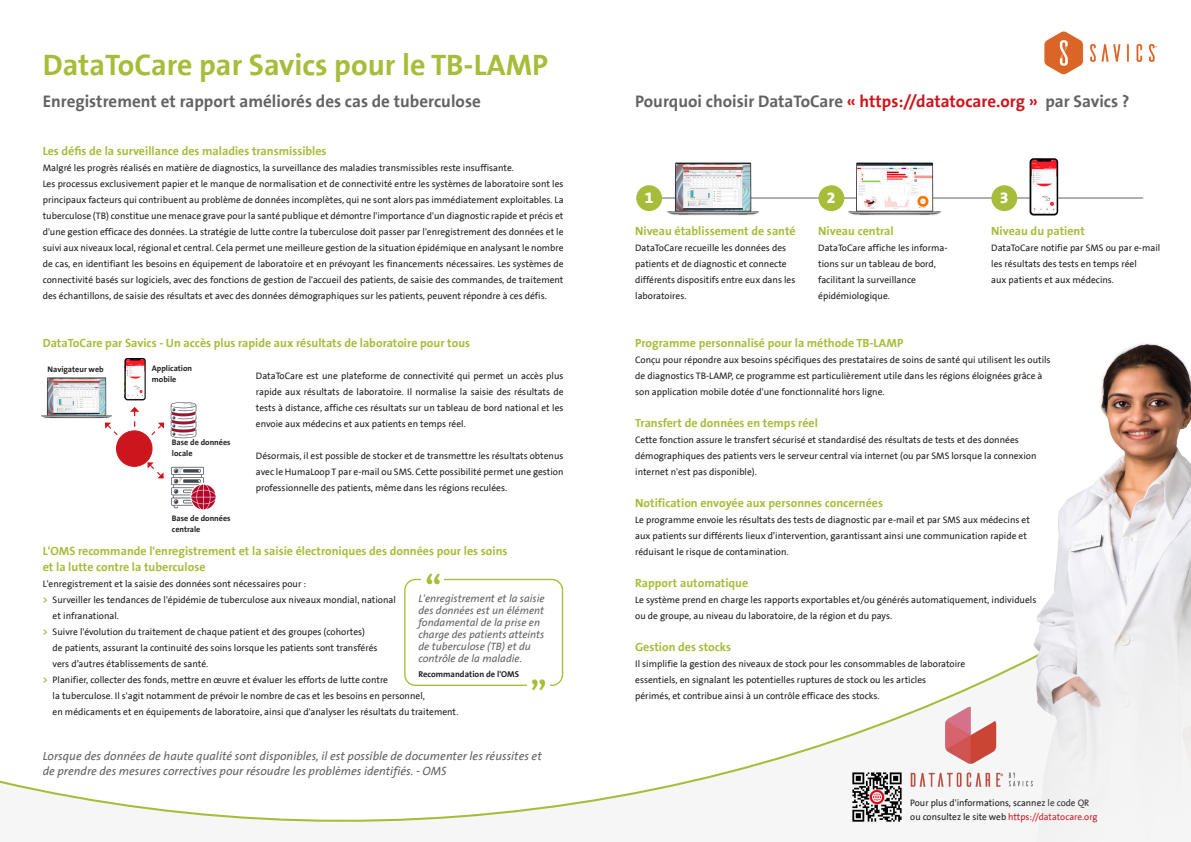
<style>
.page{position:relative;width:1191px;height:842px;background:#fff}
.page>*{position:absolute;margin:0;border:0;box-sizing:border-box;transform-origin:0 0}
.t1{font:45px "Dubai";color:#a7bd39}
.t2{font:700 30px "The Sans B7";color:#a7bd39}
.t3{font:700 17px "The Sans B7";color:#636366}
.t4{font:800 16px "The Sans B8";color:#fff}
.t5{font:700 12px/16px "The Sans B7";color:#a7bd39}
.t6{font:italic 12px "The Sans B5 Plain";color:#636366}
.t7{font:italic 10.8px/12px "The Sans B5 Plain";color:#636366}
.t8{font:9.5px/16px "The Sans B5 Plain";color:#231f20}
.t9{font:700 8.6px "The Sans B7";color:#231f20}
.t10{font:700 8.1px/10.8px "The Sans B7";color:#231f20}
.s1{font-family:"The Sans B7";font-weight:700;color:#a7bd39}
.s2{color:#cd151d}
</style>
<div class="page">
<div style="left:404px;top:579px;width:159px;height:107px;border:1px solid #a7bd39;border-radius:11px"></div>
<div style="left:421px;top:566px;width:23px;height:23px;background:#fff"></div>
<div style="left:527px;top:667px;width:22px;height:24px;background:#fff"></div>
<hr style="left:637px;top:198px;width:506px;height:1px;background:#636366">
<div style="left:636px;top:185px;width:26px;height:26px;background:#a7bd39;border-radius:50%"></div>
<div style="left:818px;top:185px;width:26px;height:26px;background:#a7bd39;border-radius:50%"></div>
<div style="left:991px;top:185px;width:26px;height:26px;background:#a7bd39;border-radius:50%"></div>
<svg style="left:105px;top:407px;width:59px;height:71px"></svg>
<img style="left:124px;top:359px;width:22px;height:42px">
<img style="left:41px;top:377px;width:71px;height:42px">
<img style="left:171px;top:466px;width:45px;height:44px">
<img style="left:170px;top:402px;width:27px;height:36px">
<img style="left:1029px;top:158px;width:29px;height:57px">
<img style="left:847px;top:162px;width:94px;height:54px">
<img style="left:666px;top:162px;width:93px;height:54px">
<img style="left:1044px;top:31px;width:113px;height:44px">
<img style="left:1028px;top:343px;width:163px;height:499px">
<img style="left:892px;top:692px;width:152px;height:120px">
<img style="left:852px;top:769px;width:53px;height:53px">
<p class="t2" style="left:43px;top:49px;width:507px">DataToCare par Savics pour le TB-LAMP</p>
<p class="t3" style="left:43px;top:92px;width:439px">Enregistrement et rapport améliorés des cas de tuberculose</p>
<p class="t5" style="left:43px;top:143px;width:285px">Les défis de la surveillance des maladies transmissibles</p>
<p class="t8" style="left:43px;top:160px;width:473px">Malgré les progrès réalisés en matière de diagnostics, la surveillance des maladies transmissibles reste insuffisante.</p>
<p class="t8" style="left:43px;top:176px;width:522px;text-align:justify">Les processus exclusivement papier et le manque de normalisation et de connectivité entre les systèmes de laboratoire sont les principaux facteurs qui contribuent au problème de données incomplètes, qui ne sont alors pas immédiatement exploitables. La tuberculose (TB) constitue une menace grave pour la santé publique et démontre l'importance d'un diagnostic rapide et précis et d'une gestion efficace des données. La stratégie de lutte contre la tuberculose doit passer par l'enregistrement des données et le suivi aux niveaux local, régional et central. Cela permet une meilleure gestion de la situation épidémique en analysant le nombre de cas, en identifiant les besoins en équipement de laboratoire et en prévoyant les financements nécessaires. Les systèmes de connectivité basés sur logiciels, avec des fonctions de gestion de l'accueil des patients, de saisie des commandes, de traitement des échantillons, de saisie des résultats et avec des données démographiques sur les patients, peuvent répondre à ces défis.</p>
<p class="t5" style="left:43px;top:335px;width:429px">DataToCare par Savics - Un accès plus rapide aux résultats de laboratoire pour tous</p>
<p class="t8" style="left:256px;top:368px;width:309px;text-align:justify">DataToCare est une plateforme de connectivité qui permet un accès plus rapide aux résultats de laboratoire. Il normalise la saisie des résultats de tests à distance, affiche ces résultats sur un tableau de bord national et les envoie aux médecins et aux patients en temps réel.</p>
<p class="t8" style="left:256px;top:448px;width:309px;text-align:justify">Désormais, il est possible de stocker et de transmettre les résultats obtenus avec le HumaLoop T par e-mail ou SMS. Cette possibilité permet une gestion professionnelle des patients, même dans les régions reculées.</p>
<p class="t10" style="left:152px;top:363px;width:42px">Application</p>
<p class="t10" style="left:152px;top:374px;width:26px">mobile</p>
<p class="t10" style="left:48px;top:364px;width:58px">Navigateur web</p>
<p class="t10" style="left:172px;top:437px;width:60px">Base de données locale</p>
<p class="t10" style="left:172px;top:513px;width:60px">Base de données centrale</p>
<p class="t5" style="left:43px;top:543px;width:466px">L'OMS recommande l'enregistrement et la saisie électroniques des données pour les soins et la lutte contre la tuberculose</p>
<p class="t8" style="left:43px;top:576px;width:265px">L'enregistrement et la saisie des données sont nécessaires pour :</p>
<p class="t8" style="left:43px;top:592px;width:355px"><span class="s1">&gt;</span> Surveiller les tendances de l'épidémie de tuberculose aux niveaux mondial, national</p>
<p class="t8" style="left:53px;top:608px;width:68px">et infranational.</p>
<p class="t8" style="left:53px;top:624px;width:326px;text-indent:-10px"><span class="s1">&gt;</span> Suivre l'évolution du traitement de chaque patient et des groupes (cohortes)<br>de patients, assurant la continuité des soins lorsque les patients sont transférés vers d’autres établissements de santé.</p>
<p class="t8" style="left:53px;top:672px;width:407px;text-indent:-10px"><span class="s1">&gt;</span> Planifier, collecter des fonds, mettre en œuvre et évaluer les efforts de lutte contre<br>la tuberculose. Il s'agit notamment de prévoir le nombre de cas et les besoins en personnel,<br>en médicaments et en équipements de laboratoire, ainsi que d'analyser les résultats du traitement.</p>
<p class="t6" style="left:43px;top:749px;width:500px">Lorsque des données de haute qualité sont disponibles, il est possible de documenter les réussites et</p>
<p class="t6" style="left:43px;top:764px;width:405px">de prendre des mesures correctives pour résoudre les problèmes identifiés. - OMS</p>
<p class="t1" style="left:425px;top:561px;width:17px">“</p>
<p class="t7" style="left:418px;top:592px;width:128px">L'enregistrement et la saisie des données est un élément fondamental de la prise en charge des patients atteints de tuberculose (TB) et du</p>
<p class="t7" style="left:418px;top:652px;width:105px">contrôle de la maladie.</p>
<p class="t9" style="left:418px;top:669px;width:102px">Recommandation de l'OMS</p>
<p class="t1" style="left:531px;top:667px;width:17px">”</p>
<p class="t3" style="left:635px;top:92px;width:496px">Pourquoi choisir DataToCare <span class="s2">« https://datatocare.org »</span> par Savics ?</p>
<p class="t4" style="left:645px;top:189px;width:10px">1</p>
<p class="t4" style="left:827px;top:189px;width:10px">2</p>
<p class="t4" style="left:1000px;top:189px;width:10px">3</p>
<p class="t5" style="left:635px;top:223px;width:162px">Niveau établissement de santé</p>
<p class="t8" style="left:635px;top:240px;width:153px">DataToCare recueille les données des patients et de diagnostic et connecte</p>
<p class="t8" style="left:635px;top:272px;width:162px">différents dispositifs entre eux dans les laboratoires.</p>
<p class="t5" style="left:818px;top:223px;width:77px">Niveau central</p>
<p class="t8" style="left:818px;top:240px;width:131px">DataToCare affiche les informa&shy;tions sur un tableau de bord, facilitant la surveillance</p>
<p class="t8" style="left:818px;top:288px;width:73px">épidémiologique.</p>
<p class="t5" style="left:991px;top:223px;width:95px">Niveau du patient</p>
<p class="t8" style="left:991px;top:240px;width:171px">DataToCare notifie par SMS ou par e-mail les résultats des tests en temps réel</p>
<p class="t8" style="left:991px;top:272px;width:124px">aux patients et aux médecins.</p>
<p class="t5" style="left:635px;top:335px;width:270px">Programme personnalisé pour la méthode TB-LAMP</p>
<p class="t8" style="left:635px;top:352px;width:417px">Conçu pour répondre aux besoins spécifiques des prestataires de soins de santé qui utilisent les outils de diagnostics TB-LAMP, ce programme est particulièrement utile dans les régions éloignées grâce à</p>
<p class="t8" style="left:635px;top:384px;width:251px">son application mobile dotée d'une fonctionnalité hors ligne.</p>
<p class="t5" style="left:635px;top:415px;width:184px">Transfert de données en temps réel</p>
<p class="t8" style="left:635px;top:432px;width:385px">Cette fonction assure le transfert sécurisé et standardisé des résultats de tests et des données</p>
<p class="t8" style="left:635px;top:448px;width:403px">démographiques des patients vers le serveur central via internet (ou par SMS lorsque la connexion</p>
<p class="t8" style="left:635px;top:464px;width:123px">internet n'est pas disponible).</p>
<p class="t5" style="left:635px;top:495px;width:249px">Notification envoyée aux personnes concernées</p>
<p class="t8" style="left:635px;top:512px;width:396px">Le programme envoie les résultats des tests de diagnostic par e-mail et par SMS aux médecins et</p>
<p class="t8" style="left:635px;top:528px;width:393px">aux patients sur différents lieux d’intervention, garantissant ainsi une communication rapide et</p>
<p class="t8" style="left:635px;top:544px;width:155px">réduisant le risque de contamination.</p>
<p class="t5" style="left:635px;top:575px;width:115px">Rapport automatique</p>
<p class="t8" style="left:635px;top:592px;width:403px">Le système prend en charge les rapports exportables et/ou générés automatiquement, individuels</p>
<p class="t8" style="left:635px;top:608px;width:259px">ou de groupe, au niveau du laboratoire, de la région et du pays.</p>
<p class="t5" style="left:635px;top:639px;width:97px">Gestion des stocks</p>
<p class="t8" style="left:635px;top:656px;width:332px">Il simplifie la gestion des niveaux de stock pour les consommables de laboratoire essentiels, en signalant les potentielles ruptures de stock ou les articles</p>
<p class="t8" style="left:635px;top:688px;width:246px">périmés, et contribue ainsi à un contrôle efficace des stocks.</p>
<p class="t8" style="left:910px;top:796px;width:189px;line-height:14px">Pour plus d'informations, scannez le code QR ou consultez le site web <span class="s2">https://datatocare.org</span></p>
</div>
